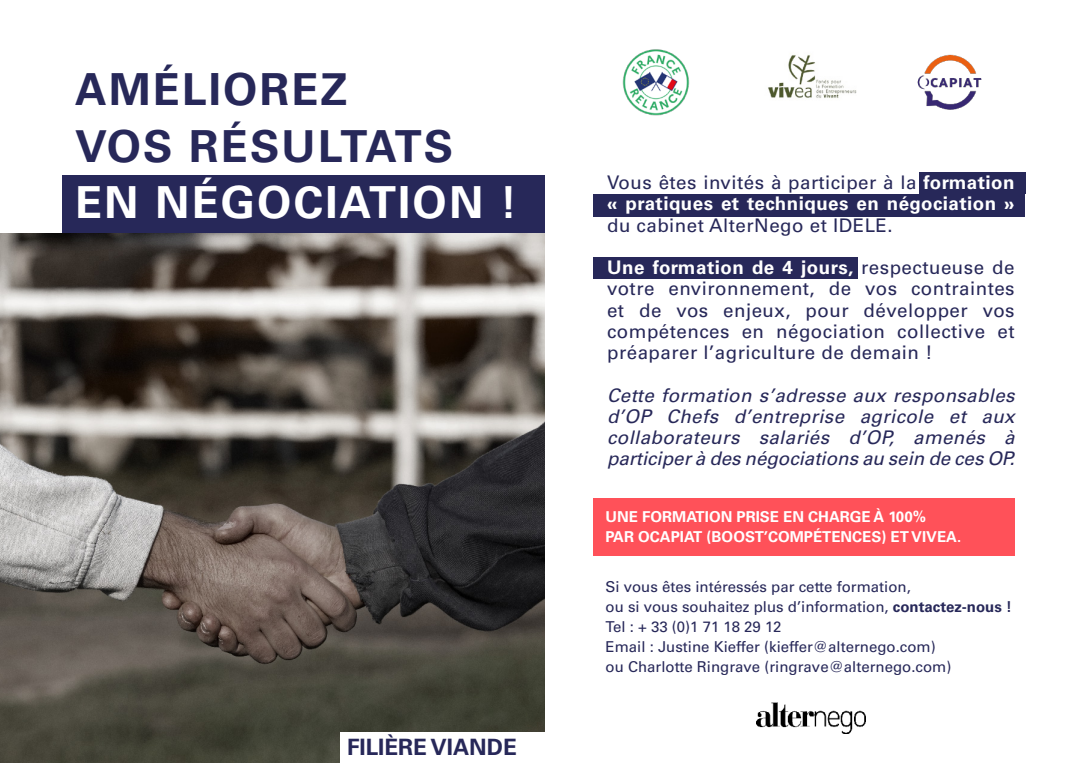
<style>
.page{position:relative;width:1088px;height:780px;background:#fff}
.page>*{position:absolute;margin:0;border:0;box-sizing:border-box;transform-origin:0 0}
.t1{font:700 44px "Univers LT Std";letter-spacing:.05em;color:#272859}
.t2{font:700 44px "Univers LT Std";letter-spacing:.05em;color:#fff}
.t3{font:700 22.5px "Univers LT Std";color:#272859}
.t4{font:18.75px/21.2px "Univers LT Std";letter-spacing:.025em;color:#272859;text-align:justify}
.t5{font:italic 18.75px/21.2px "Univers LT Std";color:#272859;text-align:justify}
.t6{font:15px "Univers LT Std";color:#272859}
.t7{font:700 15px "Univers LT Std";color:#fff}
.s1{font-weight:700;color:#fff}
.s2{font-weight:700}
</style>
<div class="page">
<img style="left:756px;top:702px;width:109px;height:31px">
<img style="left:0;top:233px;width:545px;height:529px">
<div style="left:63px;top:175px;width:482px;height:58px;background:#272859"></div>
<img style="left:622px;top:49px;width:68px;height:67px">
<img style="left:768px;top:55px;width:89px;height:44px">
<img style="left:917px;top:54px;width:65px;height:56px">
<div style="left:340px;top:731px;width:213px;height:31px;background:#fff"></div>
<div style="left:594px;top:258px;width:263px;height:21px;background:#272859"></div>
<div style="left:594px;top:194px;width:431px;height:22px;background:#272859"></div>
<div style="left:919px;top:173px;width:106px;height:21px;background:#272859"></div>
<div style="left:594px;top:498px;width:420px;height:57px;background:#ff5159"></div>
<p class="t1" style="left:75px;top:64px;width:274px">AMÉLIOREZ</p>
<p class="t1" style="left:75px;top:120px;width:380px">VOS RÉSULTATS</p>
<p class="t2" style="left:75px;top:176px;width:443px">EN NÉGOCIATION !</p>
<p class="t3" style="left:347px;top:734px;width:171px">FILIÈRE VIANDE</p>
<p class="t4" style="left:607px;top:172px;width:409px">Vous êtes invités à participer à la <span class="s1">formation « pratiques et techniques en négociation » </span>du cabinet AlterNego et IDELE.</p>
<p class="t4" style="left:607px;top:257px;width:409px"><span class="s1">Une formation de 4 jours,</span> respectueuse de votre environnement, de vos contraintes et de vos enjeux, pour développer vos compétences en négociation collective et préaparer l’agriculture de demain !</p>
<p class="t5" style="left:607px;top:385px;width:409px">Cette formation s’adresse aux responsables d’OP Chefs d’entreprise agricole et aux collaborateurs salariés d’OP, amenés à participer à des négociations au sein de ces OP.</p>
<p class="t7" style="left:606px;top:507px;width:322px">UNE FORMATION PRISE EN CHARGE À 100%</p>
<p class="t7" style="left:606px;top:527px;width:357px">PAR OCAPIAT (BOOST’COMPÉTENCES) ET VIVEA.</p>
<p class="t6" style="left:606px;top:577px;width:307px">Si vous êtes intéressés par cette formation,</p>
<p class="t6" style="left:606px;top:597px;width:408px">ou si vous souhaitez plus d’information, <span class="s2">contactez-nous !</span></p>
<p class="t6" style="left:606px;top:617px;width:177px">Tel : + 33 (0)1 71 18 29 12</p>
<p class="t6" style="left:606px;top:637px;width:332px">Email : Justine Kieffer (kieffer@alternego.com)</p>
<p class="t6" style="left:606px;top:657px;width:347px">ou Charlotte Ringrave (ringrave@alternego.com)</p>
</div>
